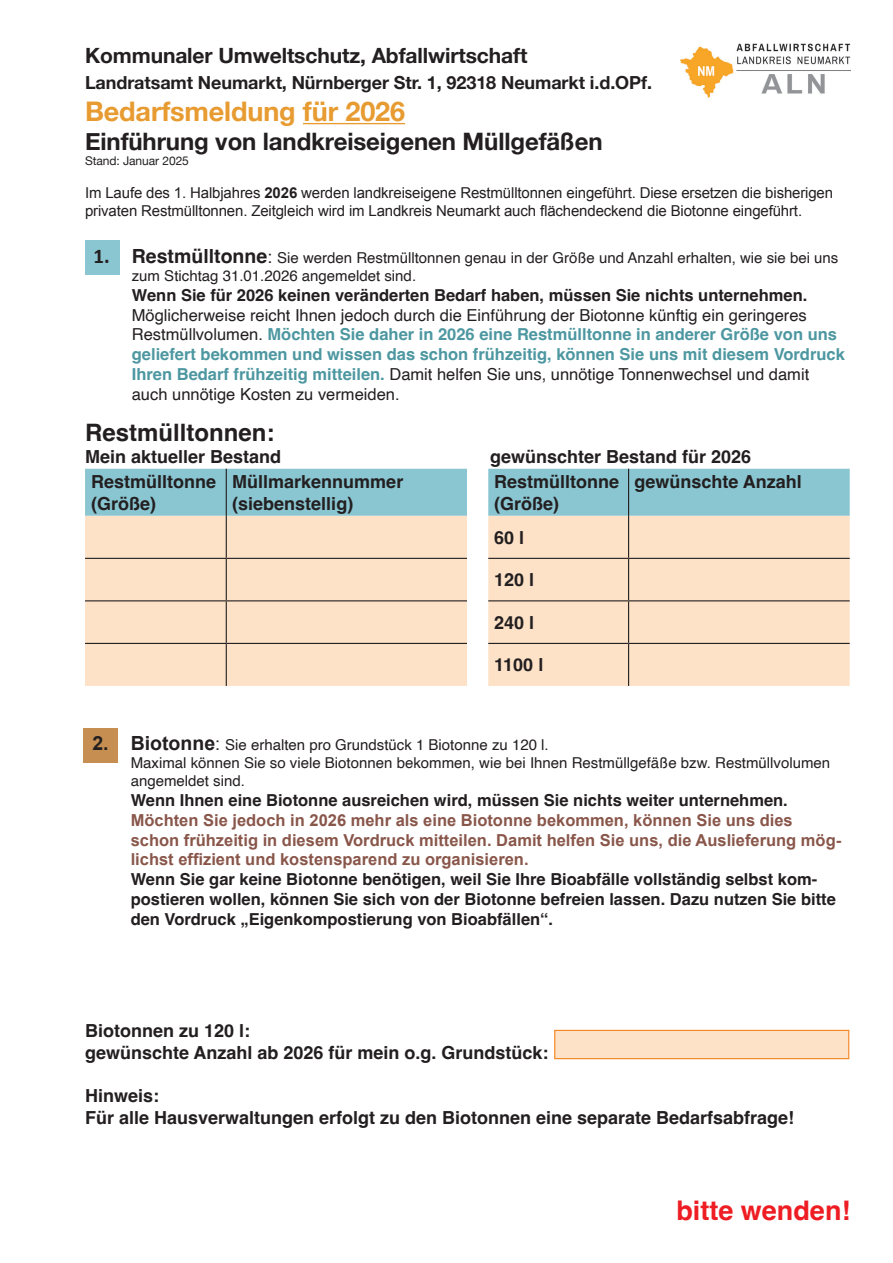
<style>
.page{position:relative;width:893px;height:1263px;background:#fff}
.page>*{position:absolute;margin:0;border:0;box-sizing:border-box;transform-origin:0 0}
.t1{font:700 27px "Helvetica Neue";letter-spacing:-.005em;color:#e79b30}
.t2{font:700 27px "Helvetica";color:#ee1d23}
.t3{font:700 24px "Helvetica Neue";letter-spacing:-.005em;color:#231f20}
.t4{font:700 24px "Helvetica";color:#231f20}
.t5{font:700 21px "Helvetica Neue";letter-spacing:-.005em;color:#231f20}
.t6{font:700 18px/21.6px "Helvetica";color:#231f20}
.t7{font:700 18px "Helvetica Neue";letter-spacing:-.005em;color:#231f20}
.List_Paragraph{font:700 16.5px/19.8px "Helvetica";color:#231f20}
.List_Paragraph-2{font:16.5px/19.8px "Helvetica";color:#231f20}
.List_Paragraph-3{font:700 16.5px/19.8px "Arial";color:#89564a}
.t8{font:15px/18px "Helvetica";color:#231f20}
.t9{font:15px/18px "Arial";letter-spacing:-.01em;color:#231f20}
.t10{font:12px "Helvetica Neue";letter-spacing:-.005em;color:#231f20}
.s1{font-weight:700}
.s2{font-family:"Calibri";font-weight:700;font-size:21px}
.s3{font-weight:700;font-size:19.5px}
.s4{font-size:18px}
.s5{font-weight:700;color:#4d97a1}
.s6{font-family:"Arial";font-weight:700;font-size:19.5px}
.s7{font-family:"Arial";font-size:18px}
</style>
<div class="page">
<div style="left:84px;top:729px;width:34px;height:34px;background:#c68e51"></div>
<div style="left:85px;top:240px;width:34px;height:34px;background:#89c6d2"></div>
<hr style="left:303px;top:123px;width:102px;height:1px;background:#e79b30">
<img style="left:680px;top:43px;width:170px;height:55px">
<div style="left:85px;top:469px;width:765px;height:47px;background:#89c6d2"></div>
<div style="left:85px;top:516px;width:765px;height:170px;background:#fee2c8"></div>
<hr style="left:85px;top:558px;width:141px;height:1px;background:#231f20">
<hr style="left:226px;top:558px;width:241px;height:1px;background:#231f20">
<hr style="left:488px;top:558px;width:141px;height:1px;background:#231f20">
<hr style="left:629px;top:558px;width:221px;height:1px;background:#231f20">
<hr style="left:85px;top:600px;width:141px;height:1px;background:#231f20">
<hr style="left:226px;top:600px;width:241px;height:1px;background:#231f20">
<hr style="left:488px;top:600px;width:141px;height:1px;background:#231f20">
<hr style="left:629px;top:600px;width:221px;height:1px;background:#231f20">
<hr style="left:85px;top:643px;width:141px;height:1px;background:#231f20">
<hr style="left:226px;top:643px;width:241px;height:1px;background:#231f20">
<hr style="left:488px;top:643px;width:141px;height:1px;background:#231f20">
<hr style="left:629px;top:643px;width:221px;height:1px;background:#231f20">
<hr style="left:226px;top:469px;width:1px;height:47px;background:#231f20">
<hr style="left:226px;top:516px;width:1px;height:42px;background:#231f20">
<hr style="left:226px;top:559px;width:1px;height:41px;background:#231f20">
<hr style="left:226px;top:601px;width:1px;height:42px;background:#231f20">
<hr style="left:226px;top:644px;width:1px;height:42px;background:#231f20">
<hr style="left:628px;top:469px;width:1px;height:47px;background:#231f20">
<hr style="left:628px;top:516px;width:1px;height:42px;background:#231f20">
<hr style="left:628px;top:559px;width:1px;height:41px;background:#231f20">
<hr style="left:628px;top:601px;width:1px;height:42px;background:#231f20">
<hr style="left:628px;top:644px;width:1px;height:42px;background:#231f20">
<div style="left:555px;top:1030px;width:294px;height:29px;background:#fee2c8"></div>
<div style="left:554px;top:1030px;width:295px;height:29px;border:1px solid #f58420"></div>
<p class="t5" style="left:85px;top:39px;width:444px">Kommunaler Umweltschutz, Abfallwirtschaft</p>
<p class="t7" style="left:85px;top:68px;width:568px">Landratsamt Neumarkt, Nürnberger Str. 1, 92318 Neumarkt i.d.OPf.</p>
<p class="t1" style="left:85px;top:90px;width:322px">Bedarfsmeldung für 2026</p>
<p class="t3" style="left:85px;top:122px;width:519px">Einführung von landkreiseigenen Müllgefäßen</p>
<p class="t10" style="left:85px;top:152px;width:105px">Stand: Januar 2025</p>
<p class="t9" style="left:85px;top:184px;width:750px">Im Laufe des 1. Halbjahres <span class="s1">2026</span> werden landkreiseigene Restmülltonnen eingeführt. Diese ersetzen die bisherigen privaten Restmülltonnen. Zeitgleich wird im Landkreis Neumarkt auch flächendeckend die Biotonne eingeführt.</p>
<p class="t8" style="left:132px;top:249px;width:708px;text-indent:-38px"><span class="s2">1.</span> <span class="s3">Restmülltonne</span><span class="s4">:</span> Sie werden Restmülltonnen genau in der Größe und Anzahl erhalten, wie sie bei uns zum Stichtag 31.01.2026 angemeldet sind.</p>
<p class="List_Paragraph" style="left:132px;top:287px;width:677px">Wenn Sie für 2026 keinen veränderten Bedarf haben, müssen Sie nichts unternehmen.</p>
<p class="List_Paragraph-2" style="left:132px;top:305px;width:715px">Möglicherweise reicht Ihnen jedoch durch die Einführung der Biotonne künftig ein geringeres Restmüllvolumen. <span class="s5">Möchten Sie daher in 2026 eine Restmülltonne in anderer Größe von uns geliefert bekommen und wissen das schon frühzeitig, können Sie uns mit diesem Vordruck Ihren Bedarf frühzeitig mitteilen.</span> Damit helfen Sie uns, unnötige Tonnenwechsel und damit auch unnötige Kosten zu vermeiden.</p>
<p class="t4" style="left:85px;top:418px;width:191px">Restmülltonnen:</p>
<p class="t6" style="left:85px;top:448px;width:198px">Mein aktueller Bestand</p>
<p class="t6" style="left:490px;top:448px;width:263px">gewünschter Bestand für 2026</p>
<p class="t6" style="left:91px;top:473px;width:127px">Restmülltonne (Größe)</p>
<p class="t6" style="left:232px;top:473px;width:173px">Müllmarkennummer (siebenstellig)</p>
<p class="t6" style="left:494px;top:473px;width:127px">Restmülltonne (Größe)</p>
<p class="t6" style="left:635px;top:473px;width:169px">gewünschte Anzahl</p>
<p class="t6" style="left:494px;top:529px;width:32px">60 l</p>
<p class="t6" style="left:494px;top:571px;width:42px">120 l</p>
<p class="t6" style="left:494px;top:614px;width:42px">240 l</p>
<p class="t6" style="left:494px;top:656px;width:51px">1100 l</p>
<p class="t8" style="left:131px;top:736px;width:701px;text-indent:-38px"><span class="s6">2. Biotonne</span><span class="s7">:</span> Sie erhalten pro Grundstück 1 Biotonne zu 120 l.<br>Maximal können Sie so viele Biotonnen bekommen, wie bei Ihnen Restmüllgefäße bzw. Restmüllvolumen angemeldet sind.</p>
<p class="List_Paragraph" style="left:131px;top:792px;width:659px">Wenn Ihnen eine Biotonne ausreichen wird, müssen Sie nichts weiter unternehmen.</p>
<p class="List_Paragraph-3" style="left:131px;top:811px;width:712px">Möchten Sie jedoch in 2026 mehr als eine Biotonne bekommen, können Sie uns dies schon frühzeitig in diesem Vordruck mitteilen. Damit helfen Sie uns, die Auslieferung mög&shy;lichst effizient und kostensparend zu organisieren.</p>
<p class="List_Paragraph" style="left:131px;top:871px;width:707px">Wenn Sie gar keine Biotonne benötigen, weil Sie Ihre Bioabfälle vollständig selbst kom&shy;postieren wollen, können Sie sich von der Biotonne befreien lassen. Dazu nutzen Sie bitte den Vordruck „Eigenkompostierung von Bioabfällen“.</p>
<p class="t6" style="left:85px;top:1022px;width:167px">Biotonnen zu 120 l:</p>
<p class="t6" style="left:85px;top:1044px;width:465px">gewünschte Anzahl ab 2026 für mein o.g. Grundstück:</p>
<p class="t6" style="left:85px;top:1087px;width:711px">Hinweis:<br>Für alle Hausverwaltungen erfolgt zu den Biotonnen eine separate Bedarfsabfrage!</p>
<p class="t2" style="left:676px;top:1194px;width:176px">bitte wenden!</p>
</div>
